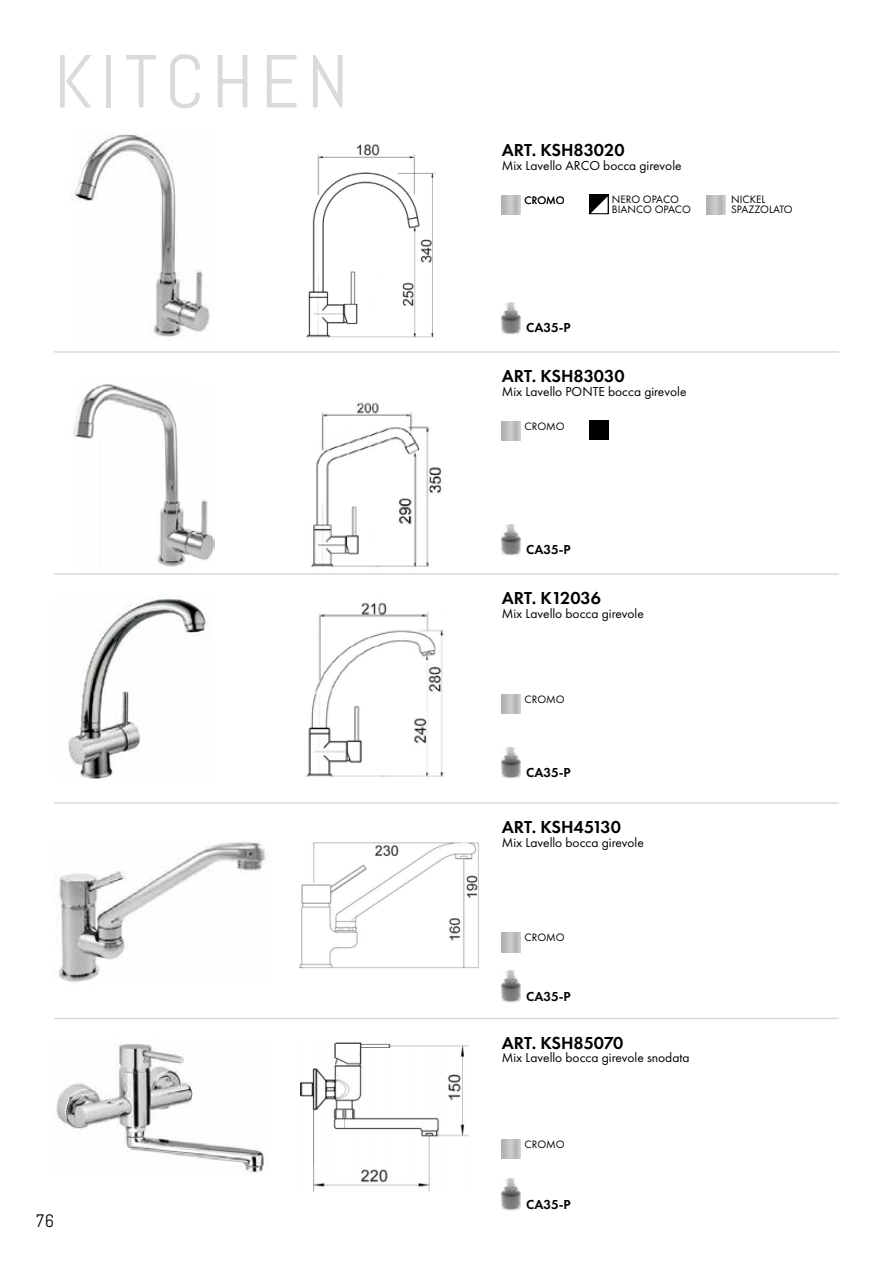
<style>
.page{position:relative;width:893px;height:1263px;background:#fff}
.page>*{position:absolute;margin:0;border:0;box-sizing:border-box;transform-origin:0 0}
.t1{font:75px "Abel";letter-spacing:.1em;color:#dadada}
.t2{font:600 18px "Futura PT";color:#000}
.t3{font:18px "Abel";color:#000}
.t4{font:13.5px "Futura PT";color:#000}
.t5{font:600 13.5px "Futura PT";color:#000}
.t6{font:11.1px/9.8px "Futura PT";color:#000}
</style>
<div class="page">
<img style="left:502px;top:971px;width:18px;height:31px">
<img style="left:502px;top:747px;width:18px;height:32px">
<img style="left:502px;top:1179px;width:18px;height:32px">
<img style="left:502px;top:524px;width:18px;height:32px">
<img style="left:502px;top:302px;width:18px;height:32px">
<hr style="left:54px;top:351px;width:785px;height:2px;background:#dadada">
<hr style="left:54px;top:573px;width:785px;height:2px;background:#dadada">
<hr style="left:54px;top:1018px;width:785px;height:1px;background:#dadada">
<hr style="left:54px;top:802px;width:785px;height:2px;background:#dadada">
<svg style="left:502px;top:422px;width:19px;height:19px"></svg>
<div style="left:589px;top:421px;width:19px;height:19px;background:#000"></div>
<svg style="left:502px;top:695px;width:19px;height:19px"></svg>
<svg style="left:502px;top:1139px;width:19px;height:19px"></svg>
<svg style="left:502px;top:933px;width:19px;height:19px"></svg>
<svg style="left:502px;top:196px;width:19px;height:19px"></svg>
<div style="left:706px;top:196px;width:20px;height:19px;background:linear-gradient(to right,#bbbbba,#c5c5c5)"></div>
<svg style="left:589px;top:195px;width:20px;height:19px"></svg>
<img style="left:305px;top:144px;width:131px;height:193px">
<img style="left:71px;top:134px;width:139px;height:203px">
<img style="left:311px;top:402px;width:131px;height:165px">
<img style="left:73px;top:384px;width:142px;height:183px">
<img style="left:306px;top:602px;width:138px;height:175px">
<img style="left:68px;top:599px;width:139px;height:180px">
<img style="left:59px;top:840px;width:207px;height:142px">
<img style="left:300px;top:842px;width:179px;height:127px">
<img style="left:300px;top:1042px;width:169px;height:149px">
<img style="left:56px;top:1044px;width:212px;height:130px">
<h1 class="t1" style="left:54px;top:34px;width:296px">KITCHEN</h1>
<h2 class="t3" style="left:35px;top:1209px;width:20px">76</h2>
<h2 class="t2" style="left:502px;top:139px;width:124px">ART. KSH83020</h2>
<p class="t4" style="left:502px;top:157px;width:181px">Mix Lavello ARCO bocca girevole</p>
<p class="t6" style="left:525px;top:196px;width:42px">CROMO</p>
<p class="t6" style="left:612px;top:194px;width:80px">NERO OPACO<br>BIANCO OPACO</p>
<p class="t6" style="left:731px;top:194px;width:63px">NICKEL<br>SPAZZOLATO</p>
<p class="t5" style="left:526px;top:319px;width:46px">CA35-P</p>
<h2 class="t2" style="left:502px;top:365px;width:124px">ART. KSH83030</h2>
<p class="t4" style="left:502px;top:383px;width:186px">Mix Lavello PONTE bocca girevole</p>
<p class="t6" style="left:525px;top:422px;width:42px">CROMO</p>
<p class="t5" style="left:526px;top:541px;width:46px">CA35-P</p>
<h2 class="t2" style="left:502px;top:587px;width:101px">ART. K12036</h2>
<p class="t4" style="left:502px;top:605px;width:144px">Mix Lavello bocca girevole</p>
<p class="t6" style="left:525px;top:695px;width:42px">CROMO</p>
<p class="t5" style="left:526px;top:764px;width:46px">CA35-P</p>
<h2 class="t2" style="left:502px;top:816px;width:121px">ART. KSH45130</h2>
<p class="t4" style="left:502px;top:834px;width:144px">Mix Lavello bocca girevole</p>
<p class="t6" style="left:525px;top:933px;width:42px">CROMO</p>
<p class="t5" style="left:526px;top:988px;width:46px">CA35-P</p>
<h2 class="t2" style="left:502px;top:1031px;width:123px">ART. KSH85070</h2>
<p class="t4" style="left:502px;top:1050px;width:189px">Mix Lavello bocca girevole snodata</p>
<p class="t6" style="left:525px;top:1139px;width:42px">CROMO</p>
<p class="t5" style="left:526px;top:1196px;width:46px">CA35-P</p>
</div>
